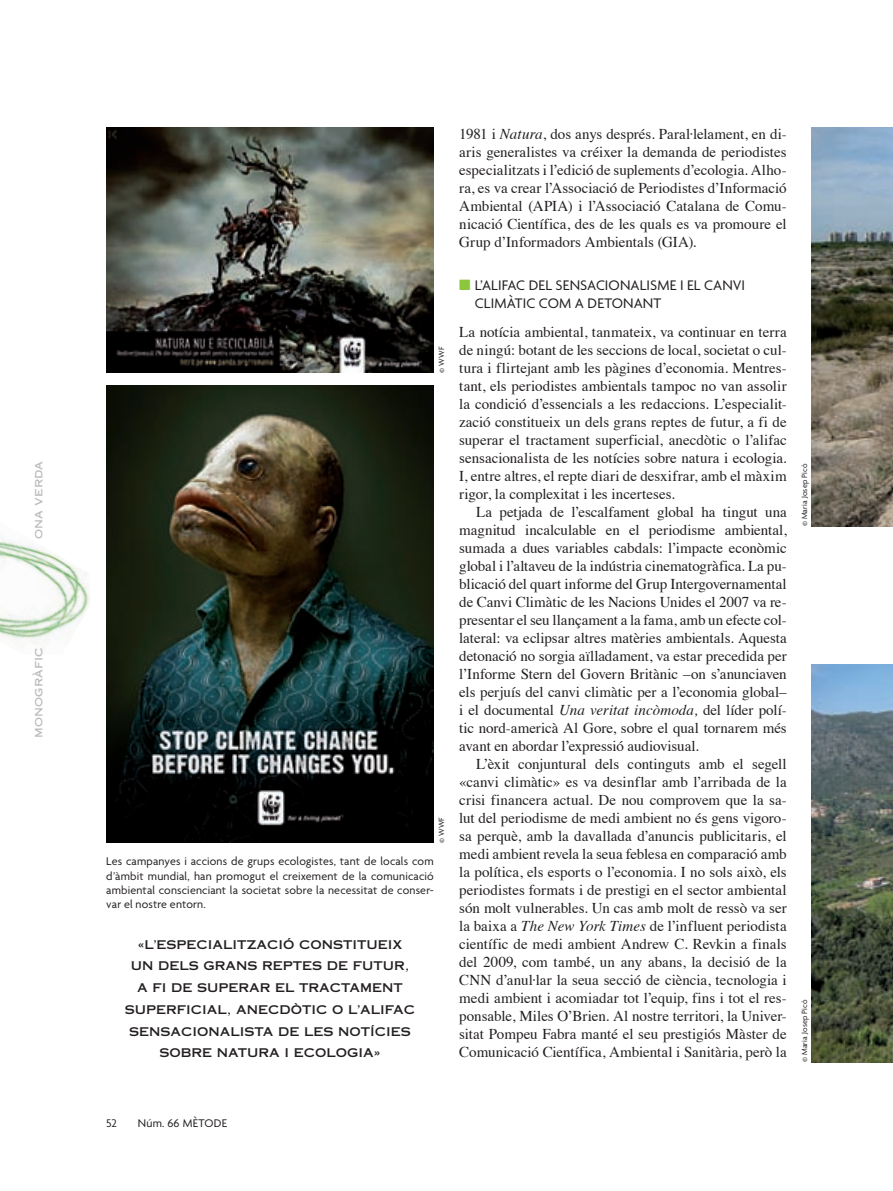
<style>
.page{position:relative;width:893px;height:1191px;background:#fff}
.page>*{position:absolute;margin:0;border:0;box-sizing:border-box;transform-origin:0 0}
.t1{font:15px/18px "Times";color:#231f20;text-align:justify}
.t2{font:15px/18px "Agenda";letter-spacing:.005em;color:#231f20}
.t3{font:12px/14.2px "Agenda";letter-spacing:.015em;color:#231f20;text-align:justify}
.t4{font:12px/21.8px "Copperplate Thirty One AB";color:#231f20;text-align:center}
.t5{font:12px "Copperplate Thirty One AB";letter-spacing:.005em;color:#bcbdc0}
.t6{font:8.25px "Agenda";letter-spacing:.02em;color:#231f20}
.s1{font-style:italic}
.s2{color:#8bc63e}
</style>
<div class="page">
<img style="left:0;top:536px;width:89px;height:113px">
<img style="left:106px;top:128px;width:327px;height:244px">
<img style="left:811px;top:664px;width:82px;height:398px">
<img style="left:106px;top:385px;width:328px;height:457px">
<img style="left:811px;top:128px;width:82px;height:398px">
<p class="t5" style="left:31px;top:539px;width:79px;rotate:-90deg">ona verda</p>
<p class="t5" style="left:31px;top:737px;width:92px;rotate:-90deg">monogràfic</p>
<p class="t6" style="left:438px;top:372px;width:28px;rotate:-90deg">© WWF</p>
<p class="t6" style="left:438px;top:843px;width:28px;rotate:-90deg">© WWF</p>
<p class="t3" style="left:106px;top:855px;width:329px">Les campanyes i accions de grups ecologistes, tant de locals com d’àmbit mundial, han promogut el creixement de la comunicació ambiental conscienciant la societat sobre la necessitat de conser&shy;var el nostre entorn.</p>
<p class="t4" style="left:125px;top:933px;width:292px">«L’ESPECIALITZACIÓ CONSTITUEIX<br>UN DELS GRANS REPTES DE FUTUR,<br>A FI DE SUPERAR EL TRACTAMENT<br>SUPERFICIAL, ANECDÒTIC O L’ALIFAC<br>SENSACIONALISTA DE LES NOTÍCIES<br>SOBRE NATURA I ECOLOGIA»</p>
<p class="t1" style="left:459px;top:126px;width:329px">1981 i <span class="s1">Natura</span>, dos anys després. Paral·lelament, en di&shy;aris generalistes va créixer la demanda de periodistes especialitzats i l’edició de suplements d’ecologia. Alho&shy;ra, es va crear l’Associació de Periodistes d’Informació Ambiental (APIA) i l’Associació Catalana de Comu&shy;nicació Científica, des de les quals es va promoure el Grup d’Informadors Ambientals (GIA).</p>
<p class="t2" style="left:475px;top:278px;width:272px;text-indent:-16px"><span class="s2">■</span> L’ALIFAC DEL SENSACIONALISME I EL CANVI<br>CLIMÀTIC COM A DETONANT</p>
<p class="t1" style="left:459px;top:324px;width:329px">La notícia ambiental, tanmateix, va continuar en terra de ningú: botant de les seccions de local, societat o cul&shy;tura i flirtejant amb les pàgines d’economia. Mentres&shy;tant, els periodistes ambientals tampoc no van assolir la condició d’essencials a les redaccions. L’especialit&shy;zació constitueix un dels grans reptes de futur, a fi de superar el tractament superficial, anecdòtic o l’alifac sensacionalista de les notícies sobre natura i ecologia.<br>I, entre altres, el repte diari de desxifrar, amb el màxim rigor, la complexitat i les incerteses.</p>
<p class="t1" style="left:459px;top:504px;width:329px;text-indent:17px">La petjada de l’escalfament global ha tingut una magnitud incalculable en el periodisme ambiental, sumada a dues variables cabdals: l’impacte econòmic global i l’altaveu de la indústria cinematogràfica. La pu&shy;blicació del quart informe del Grup Intergovernamental de Canvi Climàtic de les Nacions Unides el 2007 va re&shy;presentar el seu llançament a la fama, amb un efecte col&shy;lateral: va eclipsar altres matèries ambientals. Aquesta detonació no sorgia aïlladament, va estar precedida per l’Informe Stern del Govern Britànic –on s’anunciaven els perjuís del canvi climàtic per a l’economia global– i el documental <span class="s1">Una veritat incòmoda,</span> del líder polí&shy;tic nord-americà Al Gore, sobre el qual tornarem més avant en abordar l’expressió audiovisual.</p>
<p class="t1" style="left:459px;top:756px;width:329px;text-indent:17px">L’èxit conjuntural dels continguts amb el segell «canvi climàtic» es va desinflar amb l’arribada de la crisi financera actual. De nou comprovem que la sa&shy;lut del periodisme de medi ambient no és gens vigoro&shy;sa perquè, amb la davallada d’anuncis publicitaris, el medi ambient revela la seua feblesa en comparació amb la política, els esports o l’economia. I no sols això, els periodistes formats i de prestigi en el sector ambiental són molt vulnerables. Un cas amb molt de ressò va ser la baixa a <span class="s1">The New York Times</span> de l’influent periodista científic de medi ambient Andrew C. Revkin a finals del 2009, com també, un any abans, la decisió de la CNN d’anul·lar la seua secció de ciència, tecnologia i medi ambient i acomiadar tot l’equip, fins i tot el res&shy;ponsable, Miles O’Brien. Al nostre territori, la Univer&shy;sitat Pompeu Fabra manté el seu prestigiós Màster de Comunicació Científica, Ambiental i Sanitària, però la</p>
<p class="t6" style="left:801px;top:526px;width:64px;rotate:-90deg">© Maria Josep Picó</p>
<p class="t6" style="left:801px;top:1062px;width:64px;rotate:-90deg">© Maria Josep Picó</p>
<p class="t3" style="left:106px;top:1116px;width:12px">52</p>
<p class="t3" style="left:138px;top:1116px;width:91px">Núm. 66 MÈTODE</p>
</div>
